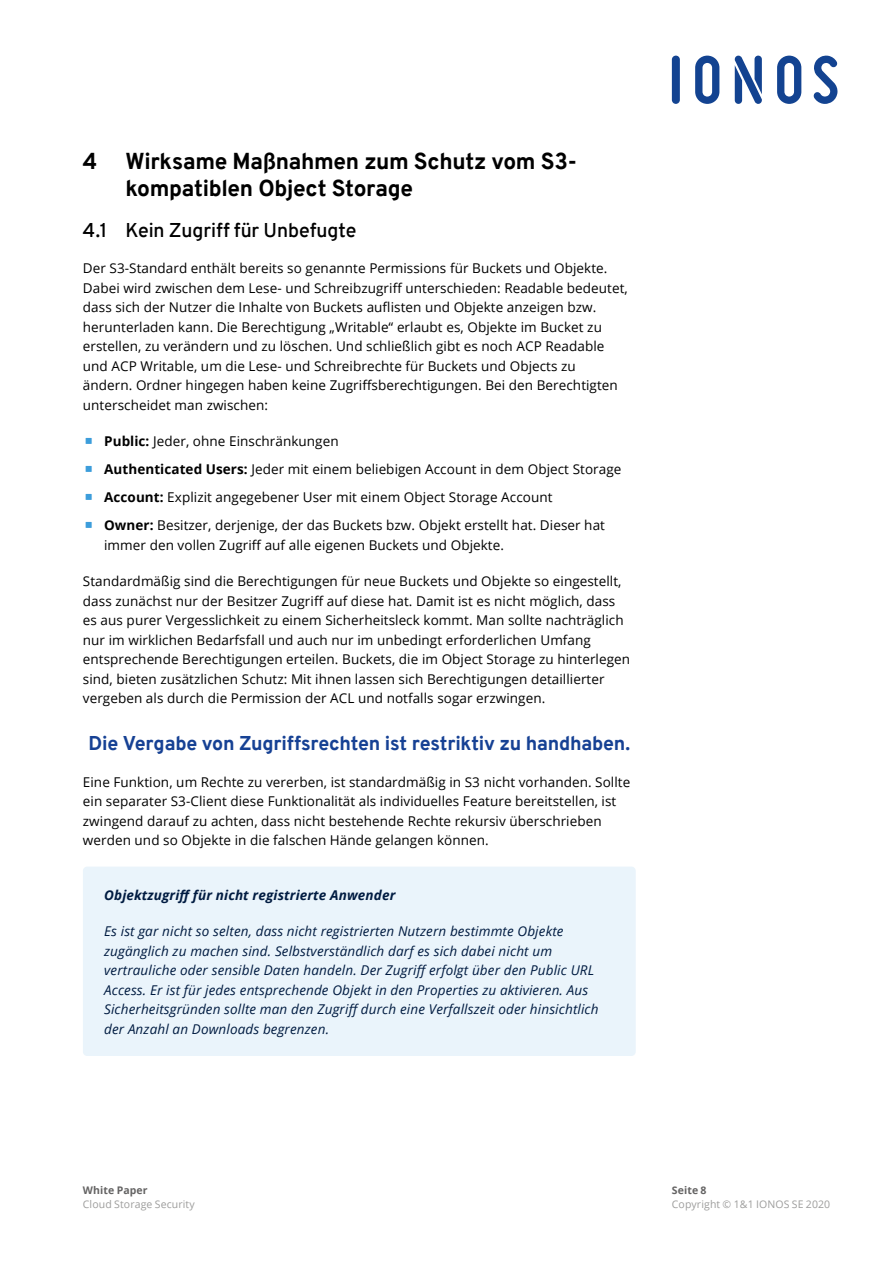
<style>
.page{position:relative;width:893px;height:1263px;background:#fff}
.page>*{position:absolute;margin:0;border:0;box-sizing:border-box;transform-origin:0 0}
.Heading{font:800 22.5px/27px "Overpass";letter-spacing:-.01em;color:#000}
.Floating_Text{font:800 19.5px "Overpass";letter-spacing:-.01em;color:#164194}
.Subhead{font:600 19.5px "Overpass";color:#000}
.Floating_Text-2{font:13.5px/19.5px "Open Sans";letter-spacing:.005em;color:#000}
.Floating_Text_Commen{font:italic 13.5px/19.5px "Open Sans";letter-spacing:.01em;color:#001b41}
.Floating_Text_Commen-2{font:italic 700 13.5px "Open Sans";letter-spacing:.01em;color:#001b41}
.t1{font:10.5px "Open Sans";letter-spacing:.01em;color:#9d9d9c}
.t2{font:700 10.5px "Open Sans";letter-spacing:.01em;color:#646363}
.s1{color:#3c9ddb}
.s2{font-weight:700}
</style>
<div class="page">
<svg style="left:813px;top:55px;width:25px;height:49px"></svg>
<svg style="left:777px;top:56px;width:24px;height:48px"></svg>
<svg style="left:735px;top:56px;width:27px;height:48px"></svg>
<svg style="left:695px;top:56px;width:24px;height:48px"></svg>
<svg style="left:672px;top:56px;width:8px;height:48px"></svg>
<div style="left:83px;top:866px;width:553px;height:190px;background:#eaf4fb;border-radius:4px"></div>
<p class="Heading" style="left:125px;top:147px;width:453px;text-indent:-43px">4 Wirksame Maßnahmen zum Schutz vom S3- kompatiblen Object Storage</p>
<p class="Subhead" style="left:83px;top:216px;width:275px">4.1 Kein Zugriff für Unbefugte</p>
<p class="Floating_Text-2" style="left:83px;top:258px;width:546px">Der S3-Standard enthält bereits so genannte Permissions für Buckets und Objekte.<br>Dabei wird zwischen dem Lese- und Schreibzugriff unterschieden: Readable bedeutet, dass sich der Nutzer die Inhalte von Buckets auflisten und Objekte anzeigen bzw. herunterladen kann. Die Berechtigung „Writable“ erlaubt es, Objekte im Bucket zu erstellen, zu verändern und zu löschen. Und schließlich gibt es noch ACP Readable und ACP Writable, um die Lese- und Schreibrechte für Buckets und Objects zu ändern. Ordner hingegen haben keine Zugriffsberechtigungen. Bei den Berechtigten unterscheidet man zwischen:</p>
<p class="Floating_Text-2" style="left:85px;top:431px;width:255px"><span class="s1">•</span> <span class="s2">Public:</span> Jeder, ohne Einschränkungen</p>
<p class="Floating_Text-2" style="left:85px;top:459px;width:538px"><span class="s1">•</span> <span class="s2">Authenticated Users:</span> Jeder mit einem beliebigen Account in dem Object Storage</p>
<p class="Floating_Text-2" style="left:85px;top:487px;width:469px"><span class="s1">•</span> <span class="s2">Account:</span> Explizit angegebener User mit einem Object Storage Account</p>
<p class="Floating_Text-2" style="left:104px;top:515px;width:502px;text-indent:-19px"><span class="s1">•</span> <span class="s2">Owner:</span> Besitzer, derjenige, der das Buckets bzw. Objekt erstellt hat. Dieser hat immer den vollen Zugriff auf alle eigenen Buckets und Objekte.</p>
<p class="Floating_Text-2" style="left:83px;top:571px;width:549px">Standardmäßig sind die Berechtigungen für neue Buckets und Objekte so eingestellt, dass zunächst nur der Besitzer Zugriff auf diese hat. Damit ist es nicht möglich, dass es aus purer Vergesslichkeit zu einem Sicherheitsleck kommt. Man sollte nachträglich nur im wirklichen Bedarfsfall und auch nur im unbedingt erforderlichen Umfang entsprechende Berechtigungen erteilen. Buckets, die im Object Storage zu hinterlegen sind, bieten zusätzlichen Schutz: Mit ihnen lassen sich Berechtigungen detaillierter vergeben als durch die Permission der ACL und notfalls sogar erzwingen.</p>
<p class="Floating_Text" style="left:88px;top:730px;width:543px">Die Vergabe von Zugriffsrechten ist restriktiv zu handhaben.</p>
<p class="Floating_Text-2" style="left:83px;top:772px;width:549px">Eine Funktion, um Rechte zu vererben, ist standardmäßig in S3 nicht vorhanden. Sollte ein separater S3-Client diese Funktionalität als individuelles Feature bereitstellen, ist zwingend darauf zu achten, dass nicht bestehende Rechte rekursiv überschrieben werden und so Objekte in die falschen Hände gelangen können.</p>
<p class="Floating_Text_Commen-2" style="left:104px;top:885px;width:293px">Objektzugriff für nicht registrierte Anwender</p>
<p class="Floating_Text_Commen" style="left:104px;top:921px;width:496px">Es ist gar nicht so selten, dass nicht registrierten Nutzern bestimmte Objekte zugänglich zu machen sind. Selbstverständlich darf es sich dabei nicht um vertrauliche oder sensible Daten handeln. Der Zugriff erfolgt über den Public URL Access. Er ist für jedes entsprechende Objekt in den Properties zu aktivieren. Aus Sicherheitsgründen sollte man den Zugriff durch eine Verfallszeit oder hinsichtlich der Anzahl an Downloads begrenzen.</p>
<p class="t2" style="left:83px;top:1182px;width:66px">White Paper</p>
<p class="t2" style="left:672px;top:1182px;width:36px">Seite 8</p>
<p class="t1" style="left:83px;top:1197px;width:113px">Cloud Storage Security</p>
<p class="t1" style="left:672px;top:1197px;width:160px">Copyright © 1&amp;1 IONOS SE 2020</p>
</div>
